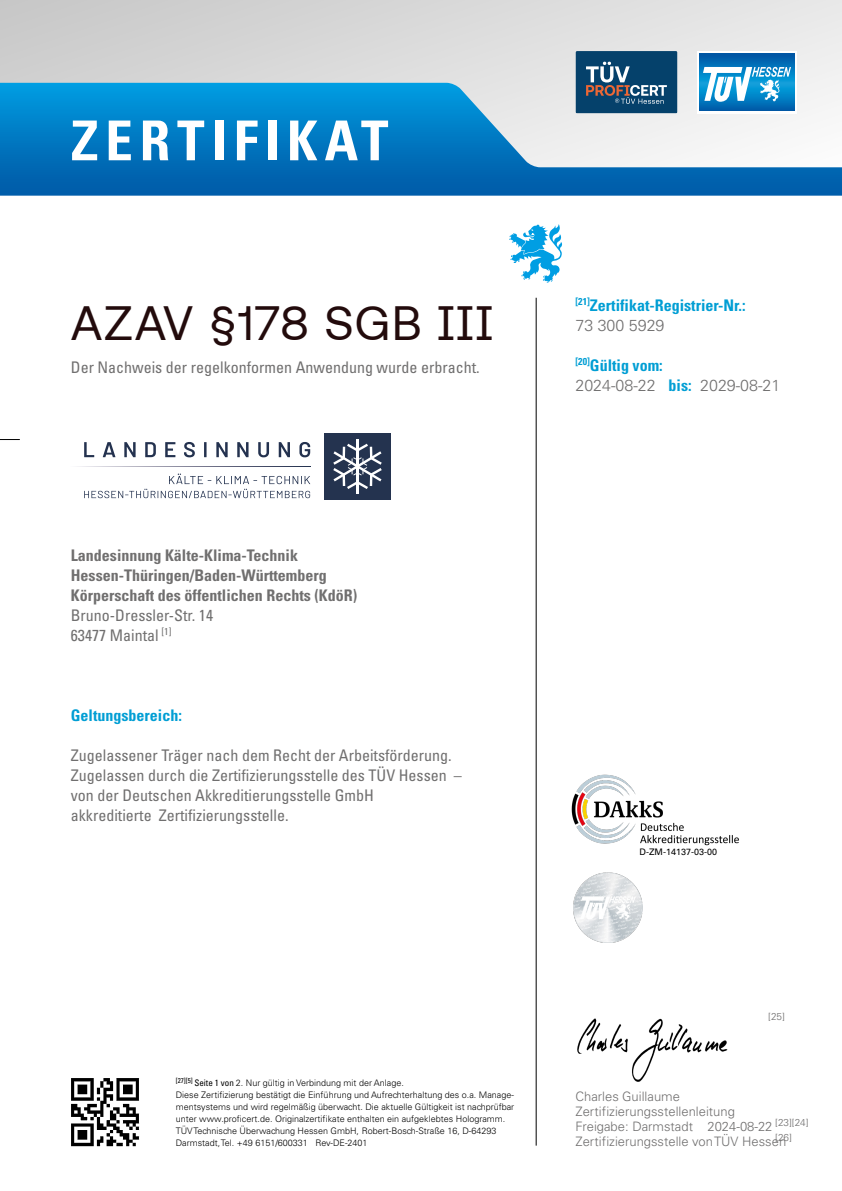
<style>
.page{position:relative;width:842px;height:1191px;background:#fff}
.page>*{position:absolute;margin:0;border:0;box-sizing:border-box;transform-origin:0 0}
.t1{font:700 condensed 55px "Univers";letter-spacing:.125em;color:#fff}
.t2{font:48px "TUVSUD Pro";letter-spacing:.03em;color:#230b0c}
.t3{font:condensed 16px/20px "Univers";color:#706f6f}
.t4{font:700 condensed 16px/20px "Univers";color:#706f6f}
.t5{font:700 condensed 16px "Univers";color:#009ed4}
.t6{font:300 16px "Univers";color:#706f6f}
.t7{font:300 condensed 13px/15.1px "Univers";color:#706f6f}
.t8{font:300 10px/15.7px "Univers";color:#706f6f}
.t9{font:300 condensed 9px/12px "Univers";color:#000}
.t10{font:9px "Univers";color:#000}
.s1{font-weight:400}
</style>
<div class="page">
<div style="left:0;top:0;width:842px;height:170px;background:linear-gradient(to right,#cacbcb,#ececec)"></div>
<hr style="left:536px;top:298px;width:1px;height:847px;background:#000">
<svg style="left:0;top:83px;width:842px;height:113px"></svg>
<svg style="left:509px;top:224px;width:53px;height:59px"></svg>
<svg style="left:0;top:439px;width:20px;height:1px"></svg>
<img style="left:572px;top:774px;width:167px;height:71px">
<img style="left:573px;top:872px;width:70px;height:70px">
<svg style="left:697px;top:51px;width:100px;height:62px"></svg>
<svg style="left:700px;top:54px;width:94px;height:57px"></svg>
<svg style="left:703px;top:67px;width:88px;height:35px"></svg>
<svg style="left:575px;top:51px;width:102px;height:62px"></svg>
<img style="left:71px;top:1078px;width:69px;height:69px">
<img style="left:577px;top:1018px;width:151px;height:64px">
<img style="left:78px;top:466px;width:232px;height:1px">
<svg style="left:84px;top:442px;width:10px;height:15px"></svg>
<svg style="left:103px;top:442px;width:12px;height:15px"></svg>
<svg style="left:124px;top:442px;width:12px;height:15px"></svg>
<svg style="left:145px;top:442px;width:11px;height:15px"></svg>
<svg style="left:165px;top:442px;width:10px;height:15px"></svg>
<svg style="left:184px;top:442px;width:11px;height:15px"></svg>
<svg style="left:204px;top:442px;width:3px;height:15px"></svg>
<svg style="left:216px;top:442px;width:12px;height:15px"></svg>
<svg style="left:237px;top:442px;width:12px;height:15px"></svg>
<svg style="left:258px;top:442px;width:11px;height:15px"></svg>
<svg style="left:279px;top:442px;width:11px;height:15px"></svg>
<svg style="left:299px;top:442px;width:11px;height:15px"></svg>
<div style="left:324px;top:433px;width:67px;height:66px;background:#24334f"></div>
<hr style="left:356px;top:439px;width:3px;height:27px;background:#fff">
<hr style="left:356px;top:466px;width:3px;height:27px;background:#fff">
<svg style="left:333px;top:444px;width:49px;height:45px"></svg>
<svg style="left:84px;top:473px;width:226px;height:25px"></svg>
<h1 class="t1" style="left:71px;top:107px;width:319px">ZERTIFIKAT</h1>
<h2 class="t2" style="left:71px;top:296px;width:423px">AZAV §178 SGB III</h2>
<h3 class="t3" style="left:71px;top:357px;width:410px">Der Nachweis der regelkonformen Anwendung wurde erbracht.</h3>
<h3 class="t5" style="left:575px;top:295px;width:172px"><sup>[21]</sup>Zertifikat-Registrier-Nr.:</h3>
<h3 class="t6" style="left:575px;top:315px;width:90px">73 300 5929</h3>
<h3 class="t5" style="left:575px;top:355px;width:89px"><sup>[20]</sup>Gültig vom:</h3>
<h3 class="t5" style="left:669px;top:375px;width:25px">bis:</h3>
<h3 class="t6" style="left:575px;top:375px;width:82px">2024-08-22</h3>
<h3 class="t6" style="left:700px;top:375px;width:82px">2029-08-21</h3>
<h3 class="t4" style="left:71px;top:545px;width:288px">Landesinnung Kälte-Klima-Technik<br>Hessen-Thüringen/Baden-Württemberg<br>Körperschaft des öffentlichen Rechts (KdöR)</h3>
<h3 class="t3" style="left:71px;top:605px;width:144px">Bruno-Dressler-Str. 14<br>63477 Maintal <sup>[1]</sup></h3>
<h3 class="t5" style="left:71px;top:705px;width:113px">Geltungsbereich:</h3>
<h3 class="t3" style="left:71px;top:744px;width:393px">Zugelassener Träger nach dem Recht der Arbeitsförderung.<br>Zugelassen durch die Zertifizierungsstelle des TÜV Hessen – von der Deutschen Akkreditierungsstelle GmbH<br>akkreditierte Zertifizierungsstelle.</h3>
<p class="t10" style="left:639px;top:846px;width:79px">D-ZM-14137-03-00</p>
<p class="t9" style="left:176px;top:1077px;width:340px"><sup>[27][5]</sup> <span class="s1">Seite 1 von</span> 2. Nur gültig in Verbindung mit der Anlage.<br>Diese Zertifizierung bestätigt die Einführung und Aufrechterhaltung des o.a. Manage&shy;mentsystems und wird regelmäßig überwacht. Die aktuelle Gültigkeit ist nachprüfbar unter www.proficert.de. Originalzertifikate enthalten ein aufgeklebtes Hologramm.<br>TÜV Technische Überwachung Hessen GmbH, Robert-Bosch-Straße 16, D-64293<br>Darmstadt, Tel. +49 6151/600331 Rev-DE-2401</p>
<p class="t8" style="left:768px;top:1008px;width:18px">[25]</p>
<h3 class="t7" style="left:575px;top:1088px;width:212px">Charles Guillaume<br>Zertifizierungsstellenleitung<br>Freigabe: Darmstadt<br>Zertifizierungsstelle von TÜV Hessen</h3>
<p class="t8" style="left:775px;top:1114px;width:35px">[23][24] [26]</p>
<h3 class="t7" style="left:707px;top:1118px;width:67px">2024-08-22</h3>
</div>
